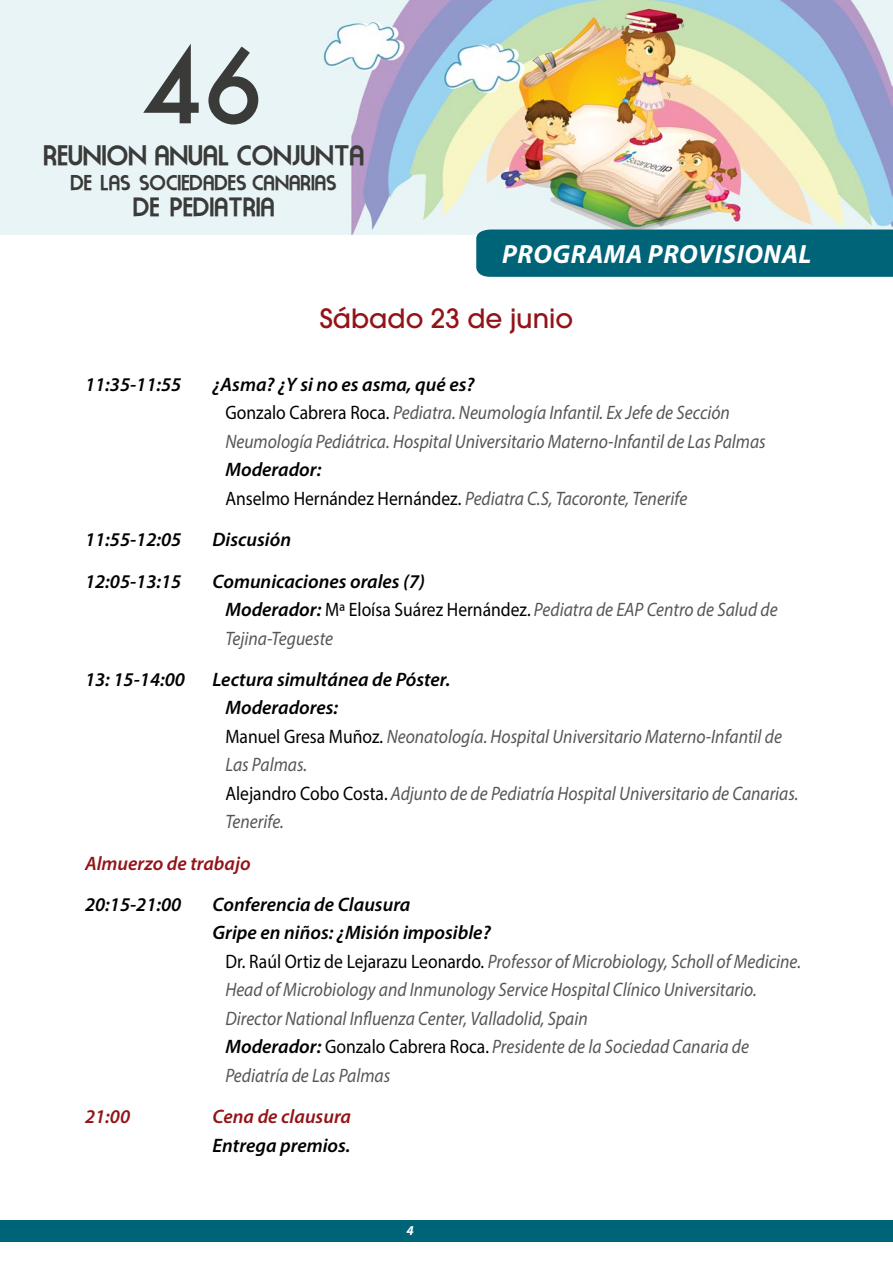
<style>
.page{position:relative;width:893px;height:1263px;background:#fff}
.page>*{position:absolute;margin:0;border:0;box-sizing:border-box;transform-origin:0 0}
.t1{font:500 98.4px "Futura";color:#3a3a39}
.t2{font:italic 700 26.4px "Myriad Pro";letter-spacing:.02em;color:#fff}
.t3{font:500 26.4px "Avant Garde";color:#931418}
.t4{font:24.9px "Moderna";color:#3a3a39}
.t5{font:23.25px "Moderna";color:#3a3a39}
.t6{font:italic 19.5px/28.5px "Myriad Pro";color:#565655;scale:.9 1}
.t7{font:italic 600 19.5px "Myriad Pro";color:#000}
.t8{font:italic 600 19.5px "Myriad Pro";color:#931418}
.t9{font:18.9px "Moderna";color:#3a3a39}
.t10{font:italic 700 13.5px "Myriad Pro";color:#fff}
.s1{font-weight:600;color:#000}
.s2{font-style:normal;color:#000}
</style>
<div class="page">
<img style="left:0;top:0;width:893px;height:234px">
<div style="left:0;top:1220px;width:893px;height:22px;background:#006478"></div>
<div style="left:476px;top:229px;width:417px;height:48px;background:#006478"></div>
<h1 class="t1" style="left:142px;top:19px;width:123px">46</h1>
<p class="t4" style="left:43px;top:139px;width:322px">REUNION ANUAL CONJUNTA</p>
<p class="t9" style="left:70px;top:171px;width:268px">DE LAS SOCIEDADES CANARIAS</p>
<p class="t5" style="left:132px;top:192px;width:143px">DE PEDIATRIA</p>
<h2 class="t2" style="left:502px;top:237px;width:311px">PROGRAMA PROVISIONAL</h2>
<h2 class="t3" style="left:320px;top:302px;width:255px">Sábado 23 de junio</h2>
<p class="t7" style="left:85px;top:372px;width:98px">11:35-11:55</p>
<p class="t6" style="left:225px;top:370px;width:602px;text-indent:-13px"><span class="s1">¿Asma? ¿Y si no es asma, qué es?<br></span><span class="s2">Gonzalo Cabrera Roca.</span> Pediatra. Neumología Infantil. Ex Jefe de Sección<br>Neumología Pediátrica. Hospital Universitario Materno-Infantil de Las Palmas</p>
<p class="t6" style="left:225px;top:455px;width:515px"><span class="s1">Moderador:<br></span><span class="s2">Anselmo Hernández Hernández.</span> Pediatra C.S, Tacoronte, Tenerife</p>
<p class="t7" style="left:85px;top:527px;width:98px">11:55-12:05</p>
<p class="t7" style="left:213px;top:527px;width:80px">Discusión</p>
<p class="t7" style="left:85px;top:568px;width:98px">12:05-13:15</p>
<p class="t6" style="left:225px;top:566px;width:615px;text-indent:-13px"><span class="s1">Comunicaciones orales (7)<br>Moderador:</span> <span class="s2">Mª Eloísa Suárez Hernández.</span> Pediatra de EAP Centro de Salud de<br>Tejina-Tegueste</p>
<p class="t7" style="left:85px;top:667px;width:101px">13: 15-14:00</p>
<p class="t6" style="left:225px;top:665px;width:638px;text-indent:-13px"><span class="s1">Lectura simultánea de Póster.<br>Moderadores:<br></span><span class="s2">Manuel Gresa Muñoz.</span> Neonatología. Hospital Universitario Materno-Infantil de Las Palmas.<br><span class="s2">Alejandro Cobo Costa.</span> Adjunto de de Pediatría Hospital Universitario de Canarias.<br>Tenerife.</p>
<p class="t8" style="left:85px;top:850px;width:167px">Almuerzo de trabajo</p>
<p class="t7" style="left:85px;top:892px;width:98px">20:15-21:00</p>
<p class="t7" style="left:213px;top:892px;width:199px">Conferencia de Clausura</p>
<p class="t7" style="left:213px;top:920px;width:280px">Gripe en niños: ¿Misión imposible?</p>
<p class="t6" style="left:225px;top:947px;width:641px"><span class="s2">Dr. Raúl Ortiz de Lejarazu Leonardo.</span> Professor of Microbiology, Scholl of Medicine.</p>
<p class="t6" style="left:225px;top:975px;width:592px">Head of Microbiology and Inmunology Service Hospital Clínico Universitario.</p>
<p class="t6" style="left:225px;top:1004px;width:404px">Director National Influenza Center, Valladolid, Spain</p>
<p class="t6" style="left:225px;top:1032px;width:583px"><span class="s1">Moderador:</span> <span class="s2">Gonzalo Cabrera Roca.</span> Presidente de la Sociedad Canaria de</p>
<p class="t6" style="left:225px;top:1061px;width:185px">Pediatría de Las Palmas</p>
<p class="t8" style="left:85px;top:1104px;width:47px">21:00</p>
<p class="t8" style="left:213px;top:1104px;width:140px">Cena de clausura</p>
<p class="t7" style="left:213px;top:1133px;width:139px">Entrega premios.</p>
<p class="t10" style="left:406px;top:1221px;width:9px">4</p>
</div>
